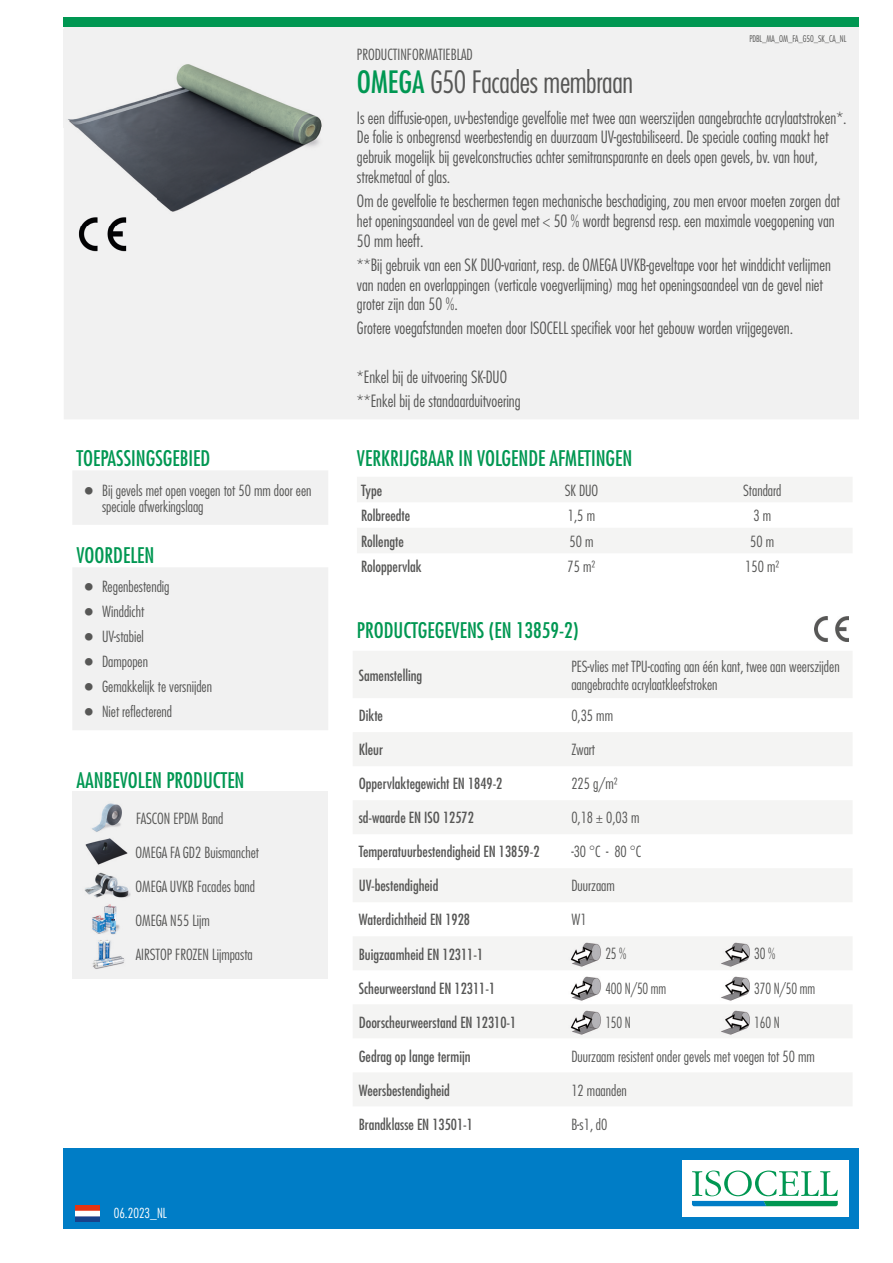
<style>
.page{position:relative;width:893px;height:1263px;background:#fff}
.page>*{position:absolute;margin:0;border:0;box-sizing:border-box;transform-origin:0 0}
.t1{font:300 condensed 30px "Futura LT Pro";letter-spacing:-.015em;color:#575756}
.t2{font:500 condensed 21px "Futura LT Pro";color:#009752}
.t3{font:300 condensed 16.5px/19.8px "Futura LT Pro";color:#575756}
.t4{font:300 condensed 15px/16.5px "Futura LT Pro";color:#575756}
.t5{font:500 condensed 15px "Futura LT Pro";color:#575756}
.t6{font:300 condensed 15px "Futura LT Pro";color:#575756;scale:.92 1}
.t7{font:300 condensed 13.5px "Futura LT Pro";color:#fff}
.t8{font:300 condensed 9px "Futura LT Pro";letter-spacing:-.01em;color:#575756}
.s1{font-weight:500;color:#009752}
</style>
<div class="page">
<div style="left:64px;top:1148px;width:795px;height:81px;background:#007dc6"></div>
<div style="left:682px;top:1160px;width:166px;height:57px;background:#fff"></div>
<svg style="left:692px;top:1170px;width:146px;height:36px"></svg>
<img style="left:75px;top:1205px;width:24px;height:16px">
<div style="left:64px;top:26px;width:795px;height:393px;background:#f1f1f1"></div>
<div style="left:64px;top:17px;width:276px;height:9px;background:#009752"></div>
<div style="left:340px;top:17px;width:259px;height:9px;background:#009752"></div>
<div style="left:599px;top:17px;width:260px;height:9px;background:#009752"></div>
<img style="left:73px;top:226px;width:59px;height:29px">
<svg style="left:73px;top:471px;width:255px;height:259px;fill:#f1f1f1"></svg>
<div style="left:72px;top:792px;width:256px;height:187px;background:#f1f1f1"></div>
<svg style="left:357px;top:477px;width:495px;height:76px"></svg>
<svg style="left:353px;top:651px;width:499px;height:455px;fill:#f4f4f3"></svg>
<img style="left:63px;top:29px;width:282px;height:197px">
<img style="left:92px;top:803px;width:30px;height:29px">
<img style="left:85px;top:838px;width:43px;height:27px">
<img style="left:84px;top:872px;width:47px;height:26px">
<img style="left:92px;top:904px;width:28px;height:31px">
<img style="left:92px;top:940px;width:33px;height:29px">
<img style="left:814px;top:617px;width:35px;height:24px">
<img style="left:568px;top:943px;width:33px;height:25px">
<img style="left:717px;top:943px;width:33px;height:25px">
<img style="left:568px;top:977px;width:33px;height:25px">
<img style="left:717px;top:977px;width:33px;height:25px">
<img style="left:568px;top:1011px;width:33px;height:25px">
<img style="left:717px;top:1011px;width:33px;height:25px">
<p class="t2" style="left:77px;top:444px;width:135px">TOEPASSINGSGEBIED</p>
<p class="t4" style="left:102px;top:482px;width:211px;text-indent:-17px">■ Bij gevels met open voegen tot 50 mm door een speciale afwerkingslaag</p>
<p class="t2" style="left:77px;top:541px;width:79px">VOORDELEN</p>
<p class="t4" style="left:85px;top:579px;width:86px">■ Regenbestendig</p>
<p class="t4" style="left:85px;top:604px;width:61px">■ Winddicht</p>
<p class="t4" style="left:85px;top:629px;width:60px">■ UV-stabiel</p>
<p class="t4" style="left:85px;top:654px;width:65px">■ Dampopen</p>
<p class="t4" style="left:85px;top:679px;width:129px">■ Gemakkelijk te versnijden</p>
<p class="t4" style="left:85px;top:704px;width:89px">■ Niet reflecterend</p>
<p class="t2" style="left:77px;top:765px;width:170px">AANBEVOLEN PRODUCTEN</p>
<p class="t4" style="left:136px;top:810px;width:89px">FASCON EPDM Band</p>
<p class="t4" style="left:136px;top:844px;width:125px">OMEGA FA GD2 Buismanchet</p>
<p class="t4" style="left:136px;top:878px;width:121px">OMEGA UVKB Facades band</p>
<p class="t4" style="left:136px;top:912px;width:76px">OMEGA N55 Lijm</p>
<p class="t4" style="left:136px;top:946px;width:118px">AIRSTOP FROZEN Lijmpasta</p>
<p class="t7" style="left:114px;top:1204px;width:55px">06.2023_NL</p>
<p class="t4" style="left:357px;top:46px;width:117px">PRODUCTINFORMATIEBLAD</p>
<p class="t8" style="left:749px;top:33px;width:99px">PDBL_MA_OM_FA_G50_SK_CA_NL</p>
<h1 class="t1" style="left:357px;top:63px;width:278px"><span class="s1">OMEGA</span> G50 Facades membraan</h1>
<p class="t3" style="left:357px;top:108px;width:491px">Is een diffusie-open, uv-bestendige gevelfolie met twee aan weerszijden aangebrachte acrylaatstroken*.<br>De folie is onbegrensd weerbestendig en duurzaam UV-gestabiliseerd. De speciale coating maakt het gebruik mogelijk bij gevelconstructies achter semitransparante en deels open gevels, bv. van hout, strekmetaal of glas.</p>
<p class="t3" style="left:357px;top:191px;width:484px">Om de gevelfolie te beschermen tegen mechanische beschadiging, zou men ervoor moeten zorgen dat het openingsaandeel van de gevel met &lt; 50 % wordt begrensd resp. een maximale voegopening van<br>50 mm heeft.</p>
<p class="t3" style="left:357px;top:255px;width:475px">**Bij gebruik van een SK DUO-variant, resp. de OMEGA UVKB-geveltape voor het winddicht verlijmen van naden en overlappingen (verticale voegverlijming) mag het openingsaandeel van de gevel niet groter zijn dan 50 %.</p>
<p class="t3" style="left:357px;top:318px;width:438px">Grotere voegafstanden moeten door ISOCELL specifiek voor het gebouw worden vrijgegeven.</p>
<p class="t3" style="left:357px;top:364px;width:165px;line-height:24px">*Enkel bij de uitvoering SK-DUO **Enkel bij de standaarduitvoering</p>
<p class="t2" style="left:357px;top:444px;width:277px">VERKRIJGBAAR IN VOLGENDE AFMETINGEN</p>
<p class="t5" style="left:361px;top:480px;width:23px">Type</p>
<p class="t4" style="left:565px;top:482px;width:35px">SK DUO</p>
<p class="t4" style="left:743px;top:482px;width:40px">Standard</p>
<p class="t5" style="left:361px;top:505px;width:51px">Rolbreedte</p>
<p class="t4" style="left:568px;top:507px;width:29px">1,5 m</p>
<p class="t4" style="left:753px;top:507px;width:19px">3 m</p>
<p class="t5" style="left:361px;top:531px;width:44px">Rollengte</p>
<p class="t4" style="left:569px;top:533px;width:25px">50 m</p>
<p class="t4" style="left:750px;top:533px;width:25px">50 m</p>
<p class="t5" style="left:361px;top:556px;width:62px">Roloppervlak</p>
<p class="t4" style="left:568px;top:558px;width:29px">75 m²</p>
<p class="t4" style="left:745px;top:558px;width:35px">150 m²</p>
<p class="t2" style="left:357px;top:616px;width:223px">PRODUCTGEGEVENS (EN 13859-2)</p>
<p class="t5" style="left:359px;top:665px;width:65px">Samenstelling</p>
<p class="t4" style="left:571px;top:657px;width:270px;line-height:18px">PES-vlies met TPU-coating aan één kant, twee aan weerszijden aangebrachte acrylaatkleefstroken</p>
<p class="t5" style="left:359px;top:705px;width:26px">Dikte</p>
<p class="t4" style="left:571px;top:707px;width:43px">0,35 mm</p>
<p class="t5" style="left:359px;top:739px;width:26px">Kleur</p>
<p class="t4" style="left:571px;top:741px;width:25px">Zwart</p>
<p class="t5" style="left:359px;top:773px;width:145px">Oppervlaktegewicht EN 1849-2</p>
<p class="t4" style="left:571px;top:775px;width:48px">225 g/m²</p>
<p class="t5" style="left:359px;top:807px;width:117px">sd-waarde EN ISO 12572</p>
<p class="t4" style="left:571px;top:809px;width:70px">0,18 ± 0,03 m</p>
<p class="t5" style="left:359px;top:841px;width:182px">Temperatuurbestendigheid EN 13859-2</p>
<p class="t4" style="left:571px;top:843px;width:72px">-30 °C - 80 °C</p>
<p class="t5" style="left:359px;top:875px;width:81px">UV-bestendigheid</p>
<p class="t4" style="left:571px;top:878px;width:45px">Duurzaam</p>
<p class="t5" style="left:359px;top:910px;width:113px">Waterdichtheid EN 1928</p>
<p class="t4" style="left:571px;top:912px;width:17px">W1</p>
<p class="t5" style="left:359px;top:944px;width:126px">Buigzaamheid EN 12311-1</p>
<p class="t6" style="left:605px;top:944px;width:24px">25 %</p>
<p class="t6" style="left:754px;top:944px;width:24px">30 %</p>
<p class="t5" style="left:359px;top:978px;width:138px">Scheurweerstand EN 12311-1</p>
<p class="t6" style="left:605px;top:978px;width:68px">400 N/50 mm</p>
<p class="t6" style="left:754px;top:978px;width:68px">370 N/50 mm</p>
<p class="t5" style="left:359px;top:1012px;width:159px">Doorscheurweerstand EN 12310-1</p>
<p class="t6" style="left:605px;top:1012px;width:29px">150 N</p>
<p class="t6" style="left:754px;top:1012px;width:29px">160 N</p>
<p class="t5" style="left:359px;top:1046px;width:113px">Gedrag op lange termijn</p>
<p class="t4" style="left:571px;top:1048px;width:245px">Duurzaam resistent onder gevels met voegen tot 50 mm</p>
<p class="t5" style="left:359px;top:1080px;width:93px">Weersbestendigheid</p>
<p class="t4" style="left:571px;top:1082px;width:57px">12 maanden</p>
<p class="t5" style="left:359px;top:1114px;width:116px">Brandklasse EN 13501-1</p>
<p class="t4" style="left:571px;top:1116px;width:37px">B-s1, d0</p>
</div>
